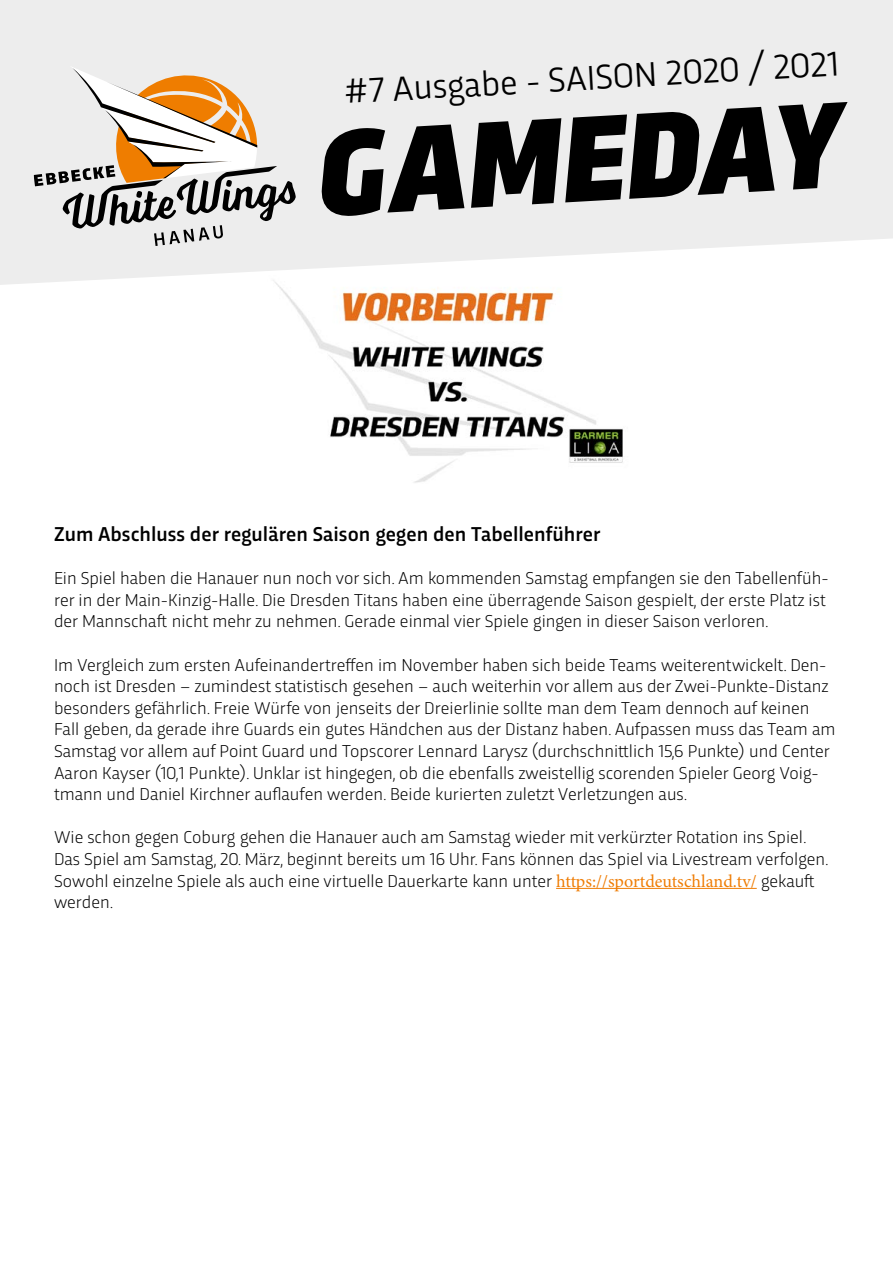
<style>
.page{position:relative;width:893px;height:1263px;background:#fff}
.page>*{position:absolute;margin:0;border:0;box-sizing:border-box;transform-origin:0 0}
.t1{font:36px "Trasandina";color:#000}
.t2{font:500 21px "Trasandina";color:#000}
.t3{font:300 18px/21.6px "Trasandina";color:#000}
.s1{font-family:"Minion Pro";font-weight:400;color:#ef7d05}
</style>
<div class="page">
<img style="left:277px;top:285px;width:346px;height:198px">
<hr style="left:556px;top:888px;width:201px;height:1px;background:#ef7d05">
<svg style="left:0;top:0;width:893px;height:285px;background:#efefef"></svg>
<svg style="left:34px;top:66px;width:262px;height:180px;background:#d2c7bb"></svg>
<svg style="left:320px;top:102px;width:527px;height:115px;background:#7d7d7d"></svg>
<h1 class="t1" style="left:342px;top:64px;width:498px;rotate:-3deg">#7 Ausgabe - SAISON 2020 / 2021</h1>
<p class="t2" style="left:54px;top:518px;width:548px">Zum Abschluss der regulären Saison gegen den Tabellenführer</p>
<p class="t3" style="left:54px;top:566px;width:776px">Ein Spiel haben die Hanauer nun noch vor sich. Am kommenden Samstag empfangen sie den Tabellenfüh&shy;rer in der Main-Kinzig-Halle. Die Dresden Titans haben eine überragende Saison gespielt, der erste Platz ist der Mannschaft nicht mehr zu nehmen. Gerade einmal vier Spiele gingen in dieser Saison verloren.</p>
<p class="t3" style="left:54px;top:652px;width:783px">Im Vergleich zum ersten Aufeinandertreffen im November haben sich beide Teams weiterentwickelt. Den&shy;noch ist Dresden – zumindest statistisch gesehen – auch weiterhin vor allem aus der Zwei-Punkte-Distanz besonders gefährlich. Freie Würfe von jenseits der Dreierlinie sollte man dem Team dennoch auf keinen Fall geben, da gerade ihre Guards ein gutes Händchen aus der Distanz haben. Aufpassen muss das Team am Samstag vor allem auf Point Guard und Topscorer Lennard Larysz (durchschnittlich 15,6 Punkte) und Center Aaron Kayser (10,1 Punkte). Unklar ist hingegen, ob die ebenfalls zweistellig scorenden Spieler Georg Voig&shy;tmann und Daniel Kirchner auflaufen werden. Beide kurierten zuletzt Verletzungen aus.</p>
<p class="t3" style="left:54px;top:825px;width:776px">Wie schon gegen Coburg gehen die Hanauer auch am Samstag wieder mit verkürzter Rotation ins Spiel.<br>Das Spiel am Samstag, 20. März, beginnt bereits um 16 Uhr. Fans können das Spiel via Livestream verfolgen.<br>Sowohl einzelne Spiele als auch eine virtuelle Dauerkarte kann unter <span class="s1">https://sportdeutschland.tv/</span> gekauft werden.</p>
</div>
